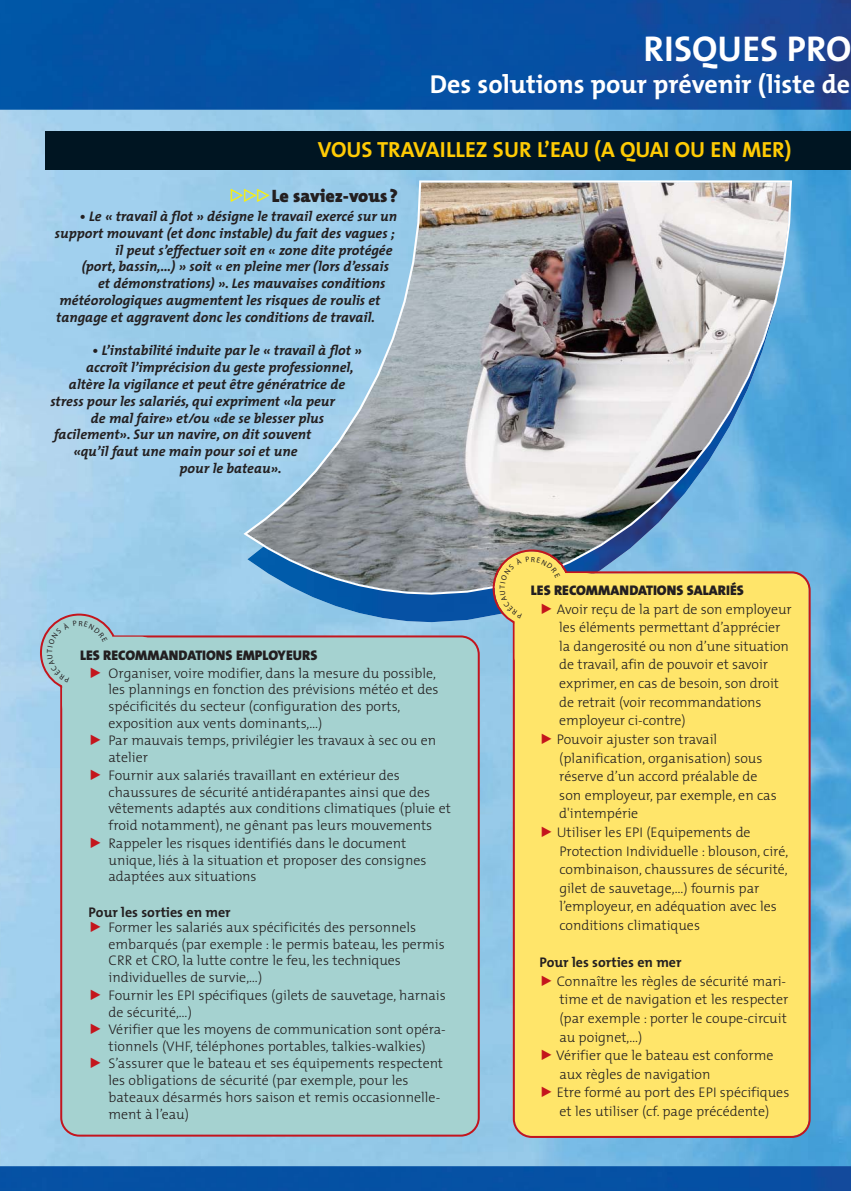
<style>
.page{position:relative;width:851px;height:1191px;background:#fff}
.page>*{position:absolute;margin:0;border:0;box-sizing:border-box;transform-origin:0 0}
.t1{font:700 36px "The Mix";color:#fff}
.t2{font:700 26px "The Mix";color:#fff}
.t3{font:700 22px "The Mix";color:#ffcb04}
.t4{font:900 18px "The Mix";color:#231f20}
.t5{font:300 14px/18.6px "The Mix";color:#231f20}
.t6{font:italic 700 14px "The Mix";color:#231f20}
.t7{font:900 14px "The Mix";color:#231f20}
.t8{font:700 14px "The Mix";color:#231f20}
.s1{color:#fff200}
</style>
<div class="page">
<img style="left:0;top:0;width:850px;height:1191px">
<img style="left:0;top:110px;width:850px;height:1056px">
<div style="left:46px;top:131px;width:804px;height:39px;background:#001522"></div>
<img style="left:247px;top:595px;width:245px;height:27px">
<img style="left:243px;top:180px;width:549px;height:415px">
<div style="left:60px;top:635px;width:419px;height:501px;background:#a5d2d0"></div>
<div style="left:62px;top:636px;width:96px;height:85px;background:#a5d2d0;border-radius:17px"></div>
<div style="left:513px;top:571px;width:297px;height:567px;background:#ffe56a"></div>
<div style="left:514px;top:573px;width:88px;height:101px;background:#ffe56a;border-radius:17px"></div>
<svg style="left:91px;top:735px;width:10px;height:10px"></svg>
<svg style="left:91px;top:769px;width:10px;height:11px"></svg>
<svg style="left:91px;top:837px;width:10px;height:10px"></svg>
<svg style="left:91px;top:921px;width:10px;height:11px"></svg>
<svg style="left:91px;top:989px;width:10px;height:10px"></svg>
<svg style="left:91px;top:1023px;width:10px;height:11px"></svg>
<svg style="left:91px;top:1058px;width:10px;height:10px"></svg>
<svg style="left:542px;top:733px;width:9px;height:11px"></svg>
<svg style="left:542px;top:826px;width:9px;height:11px"></svg>
<svg style="left:542px;top:975px;width:9px;height:11px"></svg>
<svg style="left:542px;top:1050px;width:9px;height:10px"></svg>
<svg style="left:542px;top:1087px;width:9px;height:10px"></svg>
<svg style="left:40px;top:613px;width:78px;height:79px"></svg>
<svg style="left:492px;top:549px;width:79px;height:79px"></svg>
<h1 class="t1" style="left:643px;top:35px;width:209px">RISQUES PRO</h1>
<h2 class="t2" style="left:429px;top:74px;width:422px">Des solutions pour prévenir (liste de</h2>
<h3 class="t3" style="left:318px;top:141px;width:475px">VOUS TRAVAILLEZ SUR L’EAU (A QUAI OU EN MER)</h3>
<p class="t4" style="left:228px;top:189px;width:172px"><span class="s1">▲▲▲</span>Le saviez-vous ?</p>
<p class="t6" style="left:80px;top:211px;width:319px">• Le « travail à flot » désigne le travail exercé sur un</p>
<p class="t6" style="left:55px;top:227px;width:341px">support mouvant (et donc instable) du fait des vagues ;</p>
<p class="t6" style="left:115px;top:244px;width:279px">il peut s’effectuer soit en « zone dite protégée</p>
<p class="t6" style="left:82px;top:261px;width:309px">(port, bassin,…) » soit « en pleine mer (lors d’essais</p>
<p class="t6" style="left:98px;top:278px;width:289px">et démonstrations) ». Les mauvaises conditions</p>
<p class="t6" style="left:60px;top:295px;width:322px">météorologiques augmentent les risques de roulis et</p>
<p class="t6" style="left:56px;top:311px;width:320px">tangage et aggravent donc les conditions de travail.</p>
<p class="t6" style="left:92px;top:345px;width:271px">• L’instabilité induite par le « travail à flot »</p>
<p class="t6" style="left:86px;top:362px;width:269px">accroît l’imprécision du geste professionnel,</p>
<p class="t6" style="left:69px;top:379px;width:278px">altère la vigilance et peut être génératrice de</p>
<p class="t6" style="left:50px;top:395px;width:286px">stress pour les salariés, qui expriment «la peur</p>
<p class="t6" style="left:91px;top:412px;width:234px">de mal faire» et/ou «de se blesser plus</p>
<p class="t6" style="left:54px;top:429px;width:258px">facilement». Sur un navire, on dit souvent</p>
<p class="t6" style="left:73px;top:446px;width:226px">«qu’il faut une main pour soi et une</p>
<p class="t6" style="left:179px;top:463px;width:103px">pour le bateau».</p>
<p class="t7" style="left:80px;top:650px;width:239px">LES RECOMMANDATIONS EMPLOYEURS</p>
<p class="t5" style="left:108px;top:666px;width:344px;line-height:17px">Organiser, voire modifier, dans la mesure du possible, les plannings en fonction des prévisions météo et des spécificités du secteur (configuration des ports, exposition aux vents dominants,…)<br>Par mauvais temps, privilégier les travaux à sec ou en atelier<br>Fournir aux salariés travaillant en extérieur des chaussures de sécurité antidérapantes ainsi que des vêtements adaptés aux conditions climatiques (pluie et froid notamment), ne gênant pas leurs mouvements Rappeler les risques identifiés dans le document unique, liés à la situation et proposer des consignes adaptées aux situations</p>
<p class="t8" style="left:89px;top:907px;width:143px">Pour les sorties en mer</p>
<p class="t5" style="left:108px;top:920px;width:339px;line-height:17px">Former les salariés aux spécificités des personnels embarqués (par exemple : le permis bateau, les permis CRR et CRO, la lutte contre le feu, les techniques individuelles de survie,…)<br>Fournir les EPI spécifiques (gilets de sauvetage, harnais de sécurité,…)<br>Vérifier que les moyens de communication sont opéra&shy;tionnels (VHF, téléphones portables, talkies-walkies)<br>S’assurer que le bateau et ses équipements respectent les obligations de sécurité (par exemple, pour les bateaux désarmés hors saison et remis occasionnelle&shy;ment à l’eau)</p>
<p class="t7" style="left:531px;top:585px;width:214px">LES RECOMMANDATIONS SALARIÉS</p>
<p class="t5" style="left:556px;top:601px;width:236px">Avoir reçu de la part de son employeur les éléments permettant d’apprécier la dangerosité ou non d’une situation de travail, afin de pouvoir et savoir exprimer, en cas de besoin, son droit de retrait (voir recommandations employeur ci-contre)<br>Pouvoir ajuster son travail (planification, organisation) sous réserve d’un accord préalable de<br>son employeur, par exemple, en cas d'intempérie<br>Utiliser les EPI (Equipements de Protection Individuelle : blouson, ciré, combinaison, chaussures de sécurité, gilet de sauvetage,…) fournis par l’employeur, en adéquation avec les conditions climatiques</p>
<p class="t8" style="left:539px;top:957px;width:144px">Pour les sorties en mer</p>
<p class="t5" style="left:556px;top:973px;width:234px">Connaître les règles de sécurité mari&shy;time et de navigation et les respecter (par exemple : porter le coupe-circuit au poignet,…)<br>Vérifier que le bateau est conforme aux règles de navigation<br>Etre formé au port des EPI spécifiques et les utiliser (cf. page précédente)</p>
</div>
